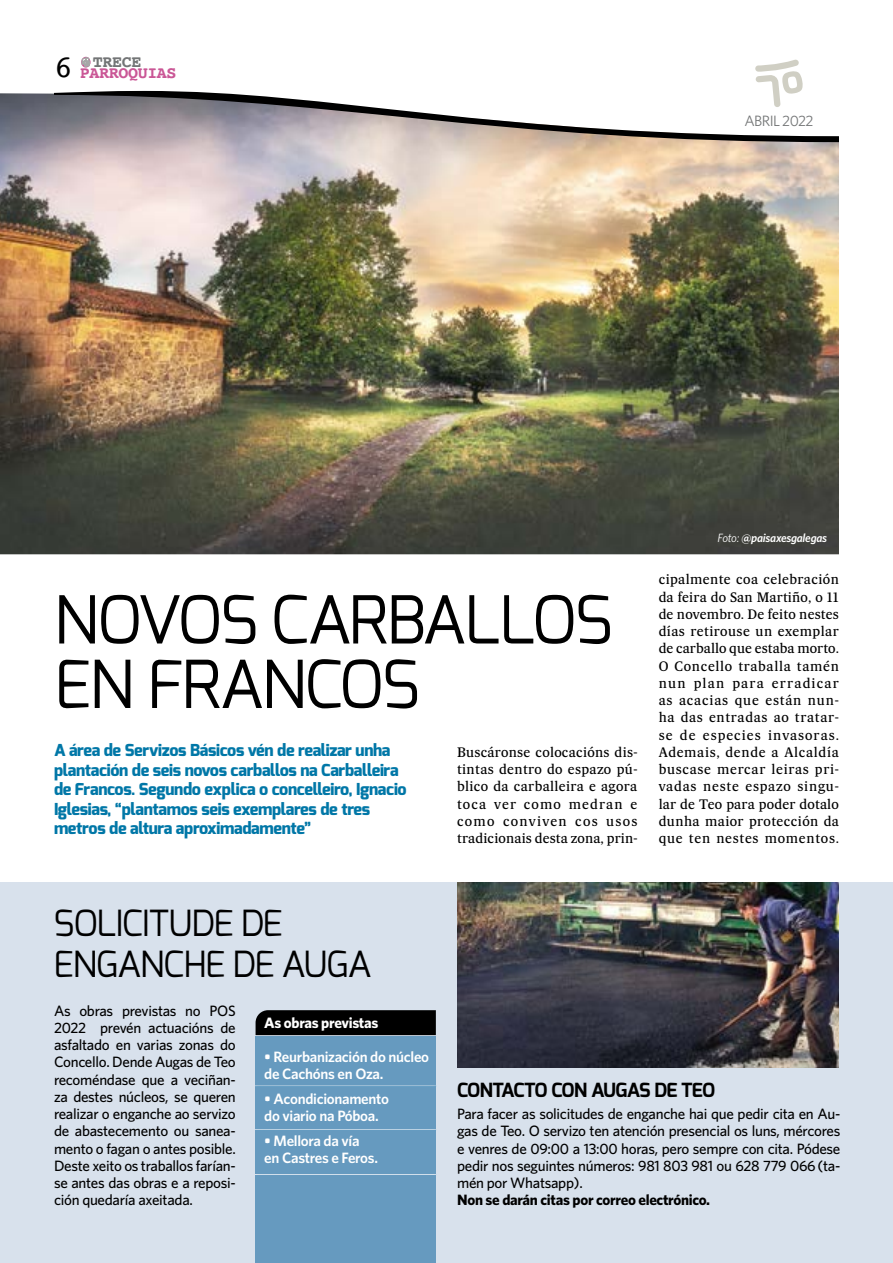
<style>
.page{position:relative;width:893px;height:1263px;background:#fff}
.page>*{position:absolute;margin:0;border:0;box-sizing:border-box;transform-origin:0 0}
.t1{font:66px/64.5px "Exo";letter-spacing:-.03em;color:#000}
.t2{font:36px/41.4px "Exo";letter-spacing:-.03em;color:#000}
.t3{font:31.5px "Courier";color:#000}
.t4{font:700 19.5px "Exo";letter-spacing:-.05em;color:#000}
.t5{font:700 16.65px "Courier";letter-spacing:-.02em;color:#ca5796}
.t6{font:700 16.65px "Courier";letter-spacing:-.02em;color:#737576}
.t7{font:800 16.5px/19.5px "Exo";letter-spacing:-.02em;color:#0077a7}
.t8{font:500 15px/17.2px "Whitney";letter-spacing:-.02em;color:#000;text-align:justify}
.t9{font:600 15px/16.5px "Whitney";letter-spacing:-.02em;color:#fff}
.t10{font:700 15px "Whitney";letter-spacing:-.02em;color:#000}
.t11{font:700 15px "Whitney";letter-spacing:-.02em;color:#fff}
.t12{font:15px "Whitney";letter-spacing:-.04em;color:#737576}
.t13{font:13.2px/17.2px "Majerit Body";letter-spacing:.03em;color:#000;text-align:justify}
.t14{font:italic 600 12px "Whitney";letter-spacing:-.02em;color:#fff}
.s1{font-weight:400}
</style>
<div class="page">
<div style="left:0;top:882px;width:893px;height:381px;background:#d8e1ec"></div>
<img style="left:457px;top:882px;width:382px;height:185px">
<img style="left:0;top:93px;width:839px;height:461px">
<svg style="left:54px;top:58px;width:785px;height:84px"></svg>
<div style="left:256px;top:1036px;width:180px;height:227px;background:#669abf"></div>
<div style="left:252px;top:1083px;width:186px;height:5px;background:#669abf"></div>
<hr style="left:253px;top:1084px;width:186px;height:4px;background:#0091cd;opacity:.75">
<div style="left:253px;top:1127px;width:186px;height:5px;background:#0091cd;opacity:.75"></div>
<div style="left:256px;top:1010px;width:180px;height:25px;background:#000"></div>
<div style="left:253px;top:1172px;width:186px;height:5px;background:#0091cd;opacity:.75"></div>
<h3 class="t3" style="left:54px;top:43px;width:20px">6</h3>
<p class="t6" style="left:93px;top:48px;width:50px">TRECE</p>
<p class="t5" style="left:80px;top:60px;width:98px">PARROQUIAS</p>
<p class="t12" style="left:744px;top:110px;width:71px">ABRIL 2022</p>
<h1 class="t1" style="left:54px;top:587px;width:560px">NOVOS CARBALLOS<br>EN FRANCOS</h1>
<p class="t7" style="left:54px;top:740px;width:354px">A área de Servizos Básicos vén de realizar unha plantación de seis novos carballos na Carballeira de Francos. Segundo explica o concelleiro, Ignacio Iglesias, “plantamos seis exemplares de tres metros de altura aproximadamente”</p>
<p class="t13" style="left:457px;top:743px;width:182px">Buscáronse colocacións dis&shy;tintas dentro do espazo pú&shy;blico da carballeira e agora toca ver como medran e como conviven cos usos tradicionais desta zona, prin-</p>
<p class="t14" style="left:718px;top:530px;width:111px"><span class="s1">Foto:</span> @paisaxesgalegas</p>
<p class="t13" style="left:659px;top:571px;width:182px">cipalmente coa celebración da feira do San Martiño, o 11 de novembro. De feito nestes días retirouse un exemplar de carballo que estaba morto.<br>O Concello traballa tamén nun plan para erradicar as acacias que están nun&shy;ha das entradas ao tratar&shy;se de especies invasoras.<br>Ademais, dende a Alcaldía buscase mercar leiras pri&shy;vadas neste espazo singu&shy;lar de Teo para poder dotalo dunha maior protección da que ten nestes momentos.</p>
<h2 class="t2" style="left:53px;top:902px;width:320px">SOLICITUDE DE<br>ENGANCHE DE AUGA</h2>
<p class="t8" style="left:54px;top:1001px;width:183px">As obras previstas no POS 2022 prevén actuacións de asfaltado en varias zonas do Concello. Dende Augas de Teo recoméndase que a veciñan&shy;za destes núcleos, se queren realizar o enganche ao servizo de abastecemento ou sanea&shy;mento o fagan o antes posible.<br>Deste xeito os traballos farían&shy;se antes das obras e a reposi&shy;ción quedaría axeitada.</p>
<p class="t11" style="left:264px;top:1013px;width:116px">As obras previstas</p>
<p class="t9" style="left:264px;top:1048px;width:166px">• Reurbanización do núcleo de Cachóns en Oza.</p>
<p class="t9" style="left:264px;top:1090px;width:126px">• Acondicionamento do viario na Póboa.</p>
<p class="t9" style="left:264px;top:1132px;width:115px">• Mellora da vía en Castres e Feros.</p>
<h3 class="t4" style="left:457px;top:1077px;width:260px">CONTACTO CON AUGAS DE TEO</h3>
<p class="t8" style="left:457px;top:1105px;width:385px">Para facer as solicitudes de enganche hai que pedir cita en Au&shy;gas de Teo. O servizo ten atención presencial os luns, mércores e venres de 09:00 a 13:00 horas, pero sempre con cita. Pódese pedir nos seguintes números: 981 803 981 ou 628 779 066 (ta&shy;mén por Whatsapp).</p>
<p class="t10" style="left:457px;top:1190px;width:255px">Non se darán citas por correo electrónico.</p>
</div>
